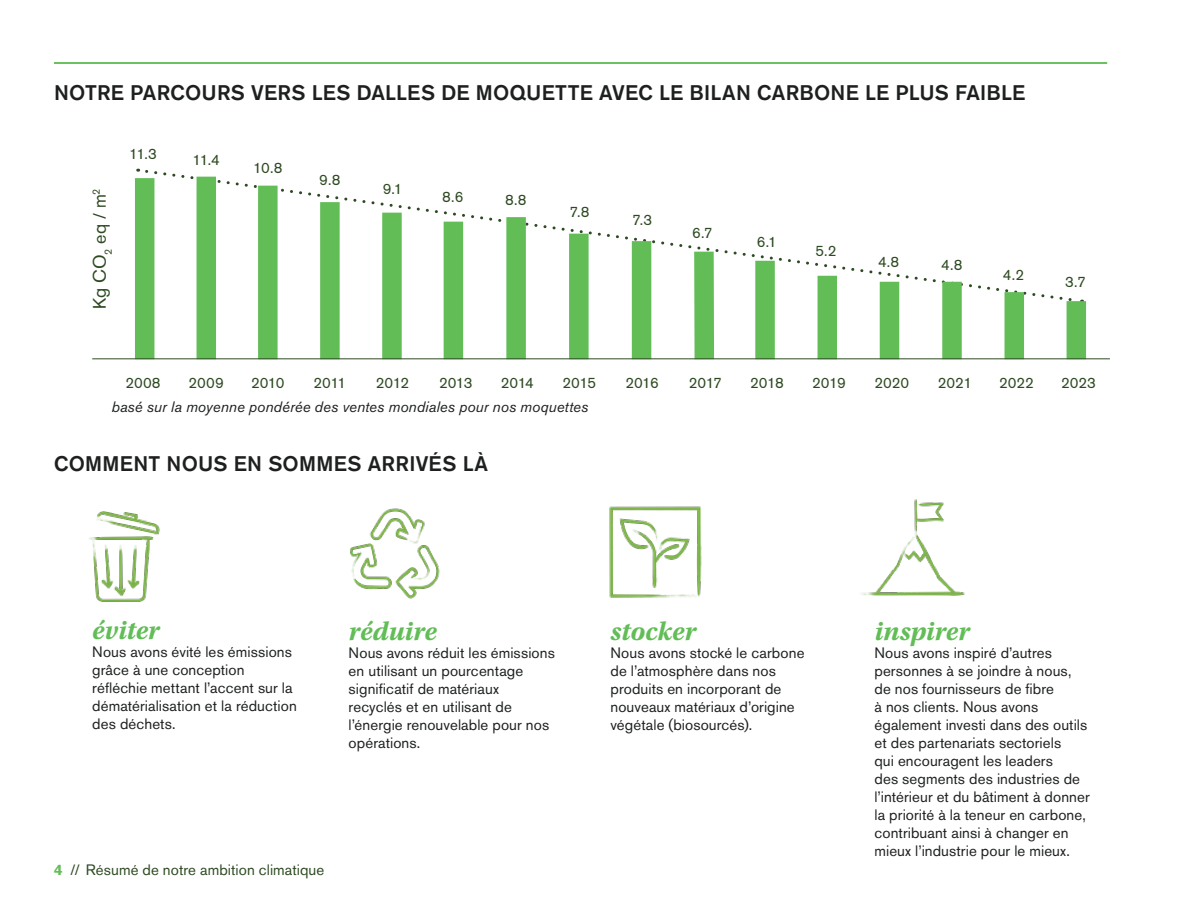
<style>
.page{position:relative;width:1188px;height:918px;background:#fff}
.page>*{position:absolute;margin:0;border:0;box-sizing:border-box;transform-origin:0 0}
.t1{font:italic 700 27px "Utopia Std";letter-spacing:-.005em;color:#62bd57}
.t2{font:500 21px "Akzidenz Grotesk Pro";letter-spacing:.01em;color:#1e2020}
.t3{font:18px "Akzidenz Grotesk Pro";color:#2e4a22}
.t4{font:15px/18px "Akzidenz Grotesk Pro";letter-spacing:.005em;color:#1e2020}
.t5{font:15px "Akzidenz Grotesk Pro";letter-spacing:-.005em;color:#2e4a22}
.t6{font:italic 15px "Akzidenz Grotesk Pro";letter-spacing:.005em;color:#1e2020}
.s1{font-weight:700;color:#62bd57}
</style>
<div class="page">
<svg style="left:145px;top:170px;width:927px;height:134px"></svg>
<div style="left:942px;top:282px;width:20px;height:77px;background:#62bd57"></div>
<div style="left:880px;top:282px;width:19px;height:77px;background:#62bd57"></div>
<div style="left:818px;top:276px;width:19px;height:83px;background:#62bd57"></div>
<div style="left:755px;top:261px;width:20px;height:98px;background:#62bd57"></div>
<div style="left:135px;top:178px;width:19px;height:181px;background:#62bd57"></div>
<div style="left:197px;top:177px;width:19px;height:182px;background:#62bd57"></div>
<div style="left:258px;top:186px;width:20px;height:173px;background:#62bd57"></div>
<div style="left:320px;top:202px;width:20px;height:157px;background:#62bd57"></div>
<div style="left:382px;top:213px;width:20px;height:146px;background:#62bd57"></div>
<div style="left:444px;top:222px;width:19px;height:137px;background:#62bd57"></div>
<div style="left:506px;top:217px;width:20px;height:142px;background:#62bd57"></div>
<div style="left:569px;top:234px;width:20px;height:125px;background:#62bd57"></div>
<div style="left:632px;top:241px;width:19px;height:118px;background:#62bd57"></div>
<div style="left:694px;top:252px;width:20px;height:107px;background:#62bd57"></div>
<div style="left:1005px;top:292px;width:19px;height:67px;background:#62bd57"></div>
<div style="left:1067px;top:301px;width:19px;height:58px;background:#62bd57"></div>
<hr style="left:92px;top:358px;width:1018px;height:1px;background:#2e4a22">
<img style="left:350px;top:508px;width:90px;height:91px">
<img style="left:609px;top:506px;width:93px;height:92px">
<img style="left:861px;top:499px;width:104px;height:97px">
<img style="left:89px;top:511px;width:71px;height:91px">
<hr style="left:54px;top:62px;width:1053px;height:2px;background:#62bd57">
<h2 class="t2" style="left:54px;top:79px;width:973px">NOTRE PARCOURS VERS LES DALLES DE MOQUETTE AVEC LE BILAN CARBONE LE PLUS FAIBLE</h2>
<p class="t3" style="left:88px;top:309px;width:122px;rotate:-90deg">Kg CO<sub>2</sub> eq / m<sup>2</sup></p>
<p class="t5" style="left:129px;top:144px;width:29px">11.3</p>
<p class="t5" style="left:193px;top:150px;width:29px">11.4</p>
<p class="t5" style="left:253px;top:158px;width:31px">10.8</p>
<p class="t5" style="left:319px;top:170px;width:23px">9.8</p>
<p class="t5" style="left:383px;top:179px;width:21px">9.1</p>
<p class="t5" style="left:442px;top:187px;width:23px">8.6</p>
<p class="t5" style="left:505px;top:190px;width:23px">8.8</p>
<p class="t5" style="left:569px;top:202px;width:22px">7.8</p>
<p class="t5" style="left:632px;top:210px;width:22px">7.3</p>
<p class="t5" style="left:692px;top:223px;width:22px">6.7</p>
<p class="t5" style="left:757px;top:232px;width:22px">6.1</p>
<p class="t5" style="left:815px;top:241px;width:23px">5.2</p>
<p class="t5" style="left:878px;top:252px;width:23px">4.8</p>
<p class="t5" style="left:941px;top:255px;width:23px">4.8</p>
<p class="t5" style="left:1003px;top:265px;width:23px">4.2</p>
<p class="t5" style="left:1065px;top:272px;width:22px">3.7</p>
<p class="t5" style="left:125px;top:373px;width:37px">2008</p>
<p class="t5" style="left:189px;top:373px;width:37px">2009</p>
<p class="t5" style="left:251px;top:373px;width:35px">2010</p>
<p class="t5" style="left:314px;top:373px;width:34px">2011</p>
<p class="t5" style="left:376px;top:373px;width:35px">2012</p>
<p class="t5" style="left:439px;top:373px;width:35px">2013</p>
<p class="t5" style="left:501px;top:373px;width:35px">2014</p>
<p class="t5" style="left:563px;top:373px;width:35px">2015</p>
<p class="t5" style="left:625px;top:373px;width:35px">2016</p>
<p class="t5" style="left:689px;top:373px;width:35px">2017</p>
<p class="t5" style="left:750px;top:373px;width:35px">2018</p>
<p class="t5" style="left:812px;top:373px;width:35px">2019</p>
<p class="t5" style="left:874px;top:373px;width:36px">2020</p>
<p class="t5" style="left:938px;top:373px;width:36px">2021</p>
<p class="t5" style="left:999px;top:373px;width:36px">2022</p>
<p class="t5" style="left:1061px;top:373px;width:36px">2023</p>
<p class="t6" style="left:111px;top:397px;width:478px">basé sur la moyenne pondérée des ventes mondiales pour nos moquettes</p>
<h2 class="t2" style="left:54px;top:450px;width:435px">COMMENT NOUS EN SOMMES ARRIVÉS LÀ</h2>
<h1 class="t1" style="left:92px;top:615px;width:69px">éviter</h1>
<p class="t4" style="left:92px;top:643px;width:206px">Nous avons évité les émissions grâce à une conception réfléchie mettant l’accent sur la dématérialisation et la réduction des déchets.</p>
<h1 class="t1" style="left:349px;top:616px;width:90px">réduire</h1>
<p class="t4" style="left:349px;top:644px;width:208px">Nous avons réduit les émissions en utilisant un pourcentage significatif de matériaux recyclés et en utilisant de l’énergie renouvelable pour nos opérations.</p>
<p class="t5" style="left:54px;top:860px;width:272px"><span class="s1">4</span> // Résumé de notre ambition climatique</p>
<h1 class="t1" style="left:610px;top:616px;width:87px">stocker</h1>
<p class="t4" style="left:610px;top:644px;width:195px">Nous avons stocké le carbone de l’atmosphère dans nos produits en incorporant de nouveaux matériaux d’origine végétale (biosourcés).</p>
<h1 class="t1" style="left:874px;top:616px;width:97px">inspirer</h1>
<p class="t4" style="left:874px;top:644px;width:217px">Nous avons inspiré d’autres personnes à se joindre à nous, de nos fournisseurs de fibre<br>à nos clients. Nous avons également investi dans des outils et des partenariats sectoriels<br>qui encouragent les leaders<br>des segments des industries de l’intérieur et du bâtiment à donner la priorité à la teneur en carbone, contribuant ainsi à changer en mieux l’industrie pour le mieux.</p>
</div>
